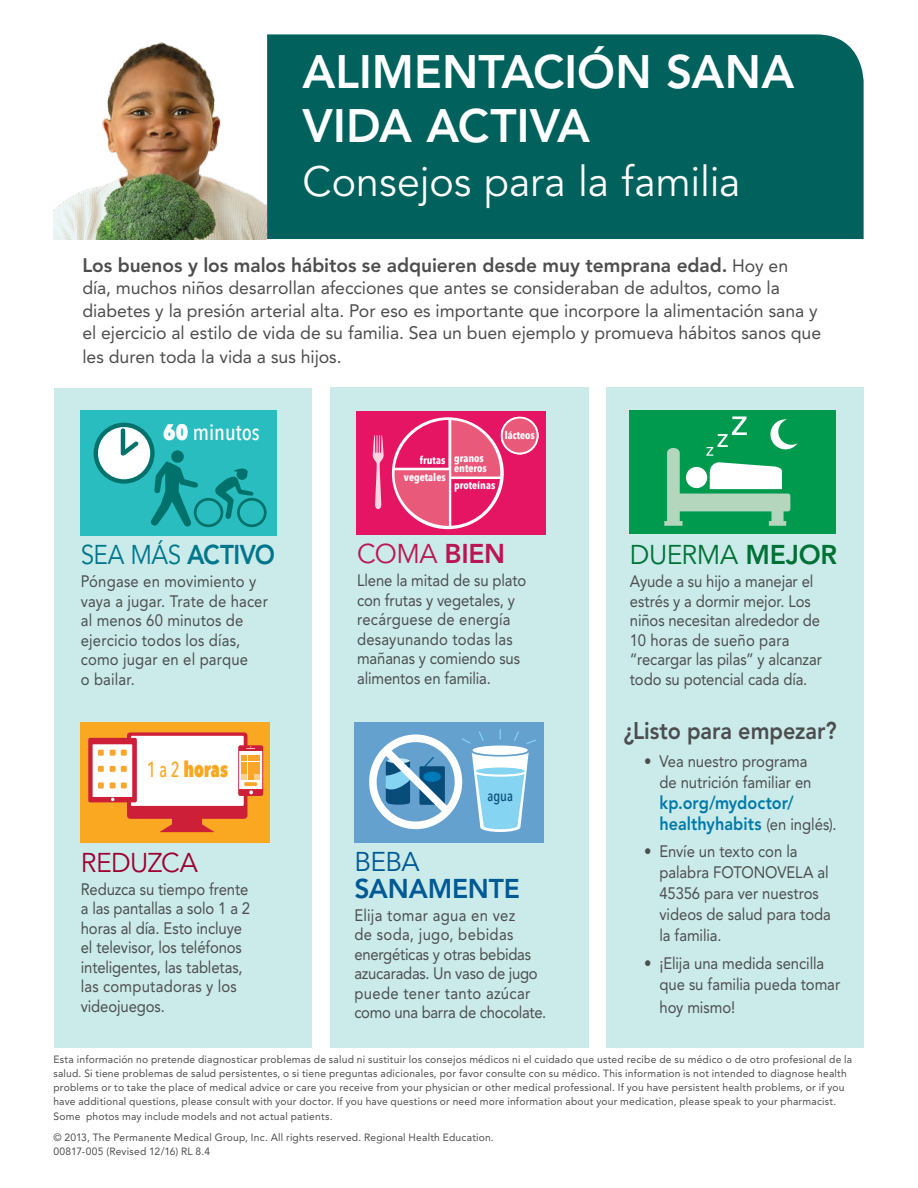
<style>
.page{position:relative;width:918px;height:1188px;background:#fff}
.page>*{position:absolute;margin:0;border:0;box-sizing:border-box;transform-origin:0 0}
.HEAD_1{font:800 46.5px/54px "Avenir";color:#fff}
.HEAD_1-2{font:42px "Avenir";color:#fff}
.TEXT_2{font:800 27px/27px "Avenir LT Std";letter-spacing:-.01em;color:#005a96}
.TEXT_2-2{font:27px "Avenir LT Std";letter-spacing:-.02em;color:#00768c;scale:.9 1}
.SPANISH_TEXT_2{font:27px "Avenir LT Std";letter-spacing:-.015em;color:#007236}
.SPANISH_TEXT_2-2{font:27px "Avenir LT Std";color:#bb1654}
.SPANISH_TEXT_2-3{font:27px "Avenir LT Std";letter-spacing:-.02em;color:#9e0032}
.HEAD_3{font:800 24px "Avenir LT Std";color:#4d4d4f;scale:.9 1}
.Image{font:500 22.35px "Avenir Next Condensed";color:#fff}
.t1{font:800 21.6px "Avenir Next Condensed";color:#faa721;scale:.87 1}
.HEAD_1-3{font:800 19.5px "Avenir LT Std";color:#4d4d4f}
.HEAD_1-4{font:18px/23px "Avenir LT Std";color:#4d4d4f}
.BULLET_LIST{font:800 18px/21px "Avenir LT Std";color:#0079a9;scale:.9 1}
.SPANISH_TEXT_2-4{font:16.5px/19.5px "Avenir LT Std";letter-spacing:-.005em;color:#4d4d4f;scale:.9 1}
.BULLET_LIST-2{font:16.5px/21px "Avenir LT Std";color:#4d4d4f;scale:.9 1}
.SPANISH_TEXT_2-5{font:16.5px/19.5px "Avenir LT Std";letter-spacing:.015em;color:#4d4d4f;scale:.9 1}
.t2{font:500 14.55px "Avenir Next Condensed";color:#084c7a}
.Image-2{font:700 10.8px/17.7px "Avenir Next Condensed";color:#fff;text-align:right}
.TEXT{font:10.5px/14.2px "Avenir LT Std";letter-spacing:.02em;color:#4d4d4f}
.s1{font-weight:400;font-size:18px}
.s2{font-weight:800}
.s3{font-weight:500}
.s4{font-weight:400}
.s5{font-weight:400;font-size:16.5px;color:#4d4d4f}
</style>
<div class="page">
<img style="left:54px;top:42px;width:212px;height:197px">
<div style="left:267px;top:34px;width:597px;height:205px;background:#01625d"></div>
<div style="left:54px;top:388px;width:258px;height:660px;background:#caebe9"></div>
<div style="left:330px;top:387px;width:259px;height:661px;background:#caebe9"></div>
<div style="left:606px;top:387px;width:258px;height:661px;background:#caebe9"></div>
<div style="left:630px;top:410px;width:206px;height:123px;background:#009a4e"></div>
<svg style="left:664px;top:416px;width:134px;height:110px"></svg>
<div style="left:80px;top:410px;width:196px;height:125px;background:#2abdbf"></div>
<svg style="left:94px;top:423px;width:173px;height:104px"></svg>
<div style="left:81px;top:722px;width:189px;height:121px;background:#faa721"></div>
<div style="left:88px;top:738px;width:49px;height:64px;background:#cd1f38;border-radius:2px"></div>
<div style="left:93px;top:744px;width:39px;height:53px;background:#fff"></div>
<svg style="left:98px;top:750px;width:6px;height:6px"></svg>
<svg style="left:98px;top:766px;width:6px;height:6px"></svg>
<div style="left:98px;top:782px;width:6px;height:7px;background:#faa62d"></div>
<div style="left:238px;top:745px;width:25px;height:51px;background:#cd1f38;border-radius:2px"></div>
<div style="left:239px;top:751px;width:23px;height:38px;background:#fff"></div>
<svg style="left:110px;top:732px;width:150px;height:100px"></svg>
<svg style="left:244px;top:782px;width:13px;height:4px"></svg>
<div style="left:354px;top:722px;width:190px;height:121px;background:#64a1cf"></div>
<svg style="left:369px;top:730px;width:167px;height:102px"></svg>
<div style="left:356px;top:411px;width:189px;height:124px;background:#e51563"></div>
<svg style="left:392px;top:417px;width:112px;height:112px"></svg>
<svg style="left:373px;top:435px;width:11px;height:74px"></svg>
<svg style="left:394px;top:420px;width:106px;height:106px"></svg>
<svg style="left:501px;top:417px;width:38px;height:37px"></svg>
<div style="left:503px;top:419px;width:34px;height:34px;background:#e95a7a;border-radius:50%"></div>
<p class="HEAD_1" style="left:302px;top:45px;width:493px">ALIMENTACIÓN SANA<br>VIDA ACTIVA</p>
<p class="HEAD_1-2" style="left:302px;top:158px;width:440px">Consejos para la familia</p>
<p class="HEAD_1-3" style="left:82px;top:253px;width:707px">Los buenos y los malos hábitos se adquieren desde muy temprana edad. <span class="s1">Hoy en</span></p>
<p class="HEAD_1-4" style="left:82px;top:276px;width:740px">día, muchos niños desarrollan afecciones que antes se consideraban de adultos, como la diabetes y la presión arterial alta. Por eso es importante que incorpore la alimentación sana y el ejercicio al estilo de vida de su familia. Sea un buen ejemplo y promueva hábitos sanos que les duren toda la vida a sus hijos.</p>
<p class="Image" style="left:163px;top:418px;width:98px"><span class="s2">60</span> minutos</p>
<p class="TEXT_2-2" style="left:81px;top:540px;width:217px">SEA MÁS <span class="s2">ACTIVO</span></p>
<p class="SPANISH_TEXT_2-5" style="left:81px;top:572px;width:209px">Póngase en movimiento y vaya a jugar. Trate de hacer al menos 60 minutos de ejercicio todos los días, como jugar en el parque<br>o bailar.</p>
<p class="t1" style="left:147px;top:756px;width:95px"><span class="s3">1 a 2</span> horas</p>
<p class="SPANISH_TEXT_2-3" style="left:81px;top:847px;width:119px">REDUZCA</p>
<p class="SPANISH_TEXT_2-4" style="left:81px;top:879px;width:190px">Reduzca su tiempo frente a las pantallas a solo 1 a 2 horas al día. Esto incluye el televisor, los teléfonos inteligentes, las tabletas, las computadoras y los videojuegos.</p>
<p class="Image-2" style="left:404px;top:451px;width:43px">frutas vegetales</p>
<p class="Image-2" style="left:454px;top:453px;width:34px;line-height:10.5px;text-align:left">granos enteros</p>
<p class="Image-2" style="left:454px;top:476px;width:43px">proteínas</p>
<p class="Image-2" style="left:505px;top:426px;width:32px">lácteos</p>
<p class="SPANISH_TEXT_2-2" style="left:357px;top:538px;width:150px">COMA <span class="s2">BIEN</span></p>
<p class="SPANISH_TEXT_2-4" style="left:357px;top:571px;width:189px">Llene la mitad de su plato con frutas y vegetales, y recárguese de energía desayunando todas las mañanas y comiendo sus alimentos en familia.</p>
<p class="t2" style="left:487px;top:788px;width:27px">agua</p>
<p class="TEXT_2" style="left:354px;top:848px;width:167px"><span class="s4">BEBA<br></span>SANAMENTE</p>
<p class="SPANISH_TEXT_2-4" style="left:354px;top:905px;width:215px">Elija tomar agua en vez<br>de soda, jugo, bebidas energéticas y otras bebidas azucaradas. Un vaso de jugo puede tener tanto azúcar como una barra de chocolate.</p>
<p class="SPANISH_TEXT_2" style="left:630px;top:540px;width:209px">DUERMA <span class="s2">MEJOR</span></p>
<p class="SPANISH_TEXT_2-4" style="left:630px;top:572px;width:215px">Ayude a su hijo a manejar el estrés y a dormir mejor. Los niños necesitan alrededor de<br>10 horas de sueño para “recargar las pilas” y alcanzar todo su potencial cada día.</p>
<p class="HEAD_3" style="left:624px;top:716px;width:238px">¿Listo para empezar?</p>
<p class="BULLET_LIST-2" style="left:644px;top:750px;width:188px;text-align:right">• Vea nuestro programa de nutrición familiar en</p>
<p class="BULLET_LIST" style="left:659px;top:792px;width:198px">kp.org/mydoctor/ healthyhabits <span class="s5">(en inglés).</span></p>
<p class="BULLET_LIST-2" style="left:659px;top:841px;width:192px;text-indent:-15px">• Envíe un texto con la palabra FOTONOVELA al<br>45356 para ver nuestros videos de salud para toda la familia.</p>
<p class="BULLET_LIST-2" style="left:659px;top:953px;width:202px;text-indent:-15px">• ¡Elija una medida sencilla que su familia pueda tomar</p>
<p class="BULLET_LIST-2" style="left:659px;top:996px;width:86px">hoy mismo!</p>
<p class="TEXT" style="left:53px;top:1052px;width:800px">Esta información no pretende diagnosticar problemas de salud ni sustituir los consejos médicos ni el cuidado que usted recibe de su médico o de otro profesional de la salud. Si tiene problemas de salud persistentes, o si tiene preguntas adicionales, por favor consulte con su médico. This information is not intended to diagnose health problems or to take the place of medical advice or care you receive from your physician or other medical professional. If you have persistent health problems, or if you have additional questions, please consult with your doctor. If you have questions or need more information about your medication, please speak to your pharmacist.<br>Some photos may include models and not actual patients.</p>
<p class="TEXT" style="left:53px;top:1130px;width:442px">© 2013, The Permanente Medical Group, Inc. All rights reserved. Regional Health Education.<br>00817-005 (Revised 12/16) RL 8.4</p>
</div>
